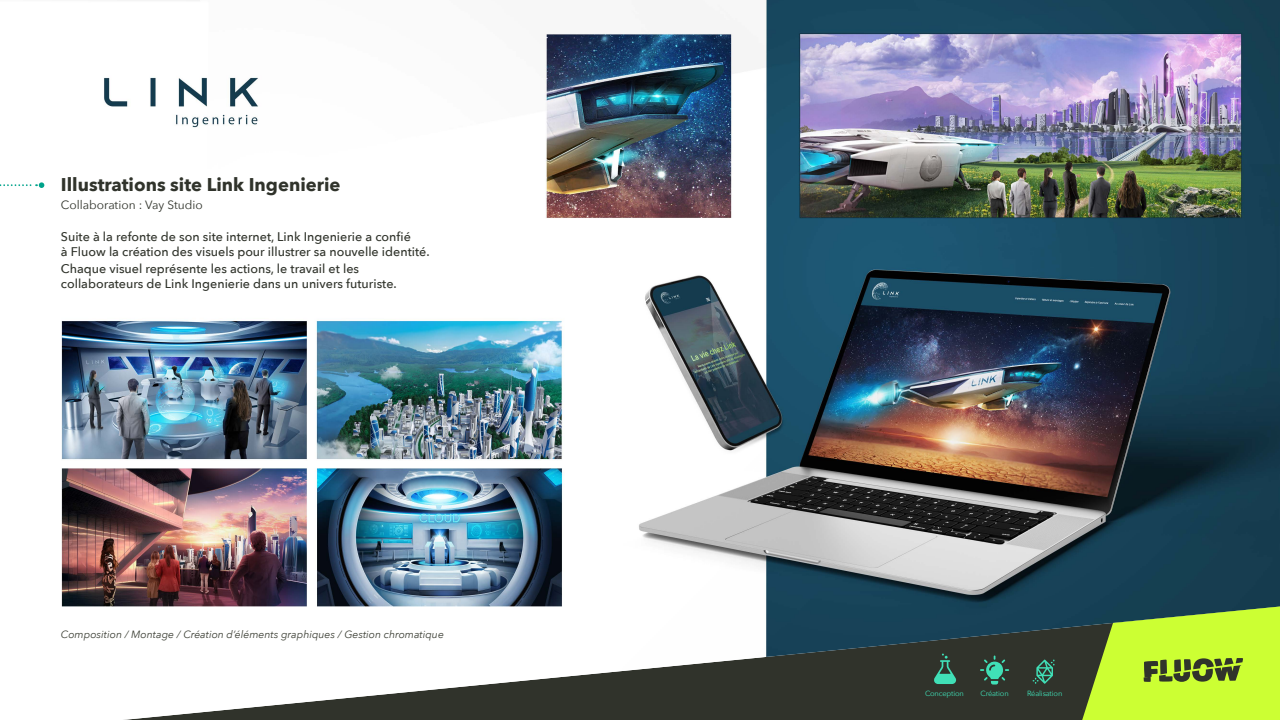
<style>
.page{position:relative;width:1280px;height:720px;background:#fff}
.page>*{position:absolute;margin:0;border:0;box-sizing:border-box;transform-origin:0 0}
.t1{font:700 18.4px "Avenir Next";color:#30332b}
.t2{font:500 12.55px/15.1px "Avenir Next";color:#30332b}
.t3{font:12px "Avenir Next";color:#30332b}
.t4{font:italic 10.5px "Avenir Next";color:#3d4036}
.t5{font:7.5px "Avenir Next";letter-spacing:-.02em;color:#40e0b7}
</style>
<div class="page">
<img style="left:44px;top:0;width:1236px;height:720px">
<svg style="left:0;top:182px;width:44px;height:6px"></svg>
<svg style="left:1082px;top:607px;width:198px;height:113px;background:#a9d534"></svg>
<svg style="left:980px;top:656px;width:29px;height:29px"></svg>
<svg style="left:1033px;top:660px;width:22px;height:24px"></svg>
<svg style="left:934px;top:654px;width:22px;height:30px"></svg>
<h1 class="t1" style="left:61px;top:169px;width:281px">Illustrations site Link Ingenierie</h1>
<p class="t3" style="left:61px;top:195px;width:143px">Collaboration : Vay Studio</p>
<p class="t2" style="left:61px;top:229px;width:370px">Suite à la refonte de son site internet, Link Ingenierie a confié<br>à Fluow la création des visuels pour illustrer sa nouvelle identité.</p>
<p class="t2" style="left:61px;top:261px;width:337px">Chaque visuel représente les actions, le travail et les collaborateurs de Link Ingenierie dans un univers futuriste.</p>
<p class="t4" style="left:61px;top:625px;width:385px">Composition / Montage / Création d’éléments graphiques / Gestion chromatique</p>
<p class="t5" style="left:925px;top:687px;width:40px">Conception</p>
<p class="t5" style="left:980px;top:687px;width:30px">Création</p>
<p class="t5" style="left:1027px;top:687px;width:37px">Réalisation</p>
</div>
